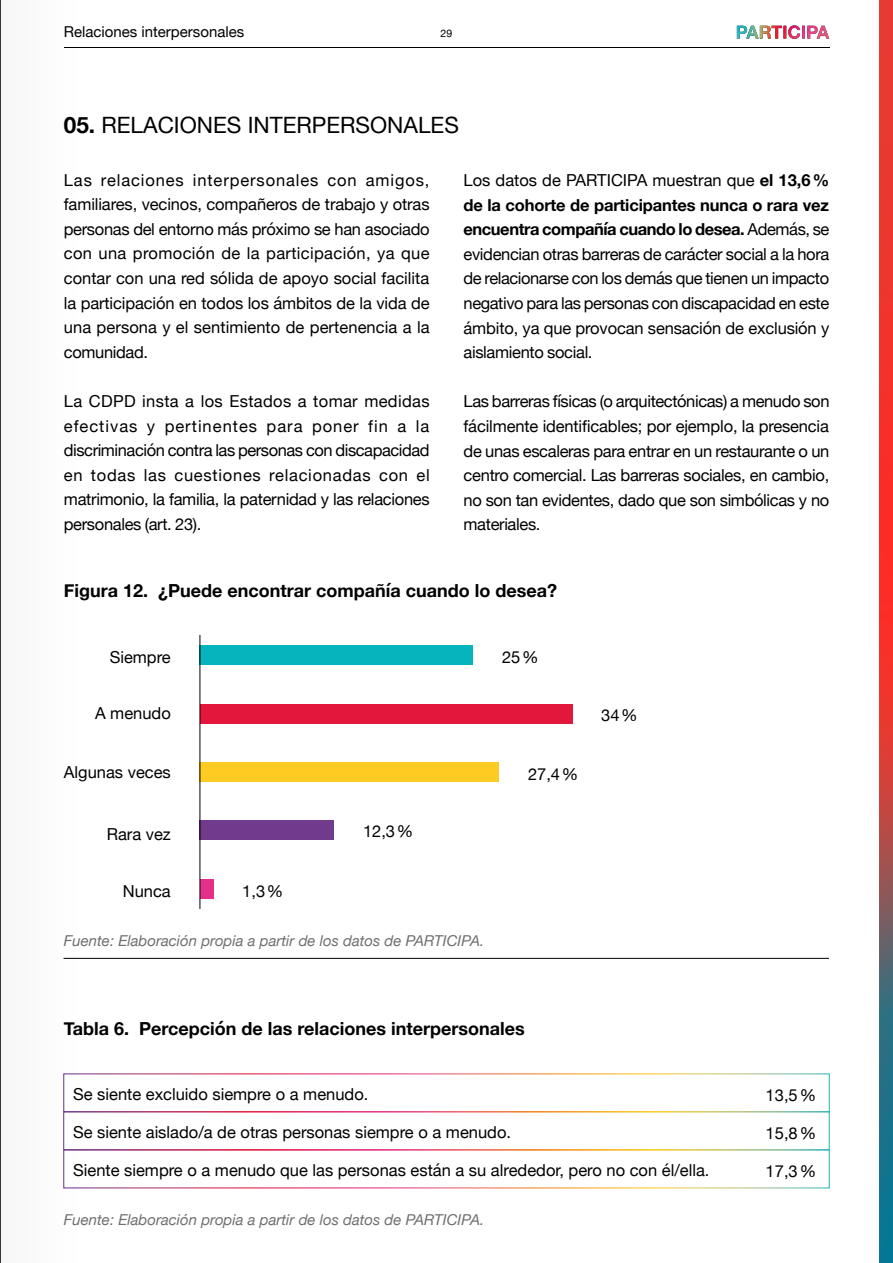
<style>
.page{position:relative;width:893px;height:1263px;background:#fff}
.page>*{position:absolute;margin:0;border:0;box-sizing:border-box;transform-origin:0 0}
.t1{font:22.5px "Helvetica Neue";color:#000}
.t2{font:700 18px "Helvetica Neue";color:#000}
.t3{font:16.5px/24.6px "Helvetica Neue";color:#000;text-align:justify}
.t4{font:italic 15px "Helvetica Neue";color:#706f6f}
.t5{font:15px "Helvetica Neue";color:#000}
.t6{font:10.5px "Helvetica Neue";color:#000}
.s1{font-weight:700}
</style>
<div class="page">
<div style="left:0;top:0;width:78px;height:1263px;background:#fbfbfb"></div>
<img style="left:737px;top:25px;width:92px;height:14px">
<hr style="left:64px;top:47px;width:765px;height:1px;background:#000">
<hr style="left:0;top:0;width:1px;height:1263px;background:#000">
<svg style="left:879px;top:0;width:14px;height:1263px;background:#b14747"></svg>
<div style="left:200px;top:645px;width:273px;height:20px;background:#05b4bd"></div>
<div style="left:200px;top:704px;width:372px;height:19px;background:#e3163c"></div>
<div style="left:200px;top:762px;width:299px;height:19px;background:#fdcb22"></div>
<div style="left:200px;top:821px;width:134px;height:19px;background:#713a8c"></div>
<div style="left:200px;top:879px;width:13px;height:19px;background:#e52f89"></div>
<hr style="left:200px;top:635px;width:1px;height:274px;background:#000">
<div style="left:63px;top:1073px;width:767px;height:39px;border:1px solid #fff"></div>
<div style="left:63px;top:1149px;width:767px;height:39px;border:1px solid #fff"></div>
<div style="left:63px;top:1111px;width:767px;height:39px;border:1px solid #fff"></div>
<hr style="left:64px;top:958px;width:765px;height:1px;background:#000">
<p class="t5" style="left:64px;top:21px;width:182px">Relaciones interpersonales</p>
<p class="t6" style="left:441px;top:26px;width:13px">29</p>
<h1 class="t1" style="left:64px;top:108px;width:397px"><span class="s1">05.</span> RELACIONES INTERPERSONALES</h1>
<p class="t3" style="left:64px;top:168px;width:367px">Las relaciones interpersonales con amigos, familiares, vecinos, compañeros de trabajo y otras personas del entorno más próximo se han asociado con una promoción de la participación, ya que contar con una red sólida de apoyo social facilita la participación en todos los ámbitos de la vida de una persona y el sentimiento de pertenencia a la comunidad.</p>
<p class="t3" style="left:64px;top:390px;width:367px">La CDPD insta a los Estados a tomar medidas efectivas y pertinentes para poner fin a la discriminación contra las personas con discapacidad en todas las cuestiones relacionadas con el matrimonio, la familia, la paternidad y las relaciones personales (art. 23).</p>
<p class="t3" style="left:464px;top:169px;width:367px">Los datos de PARTICIPA muestran que <span class="s1">el 13,6% de la cohorte de participantes nunca o rara vez encuentra compañía cuando lo desea.</span> Además, se evidencian otras barreras de carácter social a la hora de relacionarse con los demás que tienen un impacto negativo para las personas con discapacidad en este ámbito, ya que provocan sensación de exclusión y aislamiento social.</p>
<p class="t3" style="left:464px;top:390px;width:367px">Las barreras físicas (o arquitectónicas) a menudo son fácilmente identificables; por ejemplo, la presencia de unas escaleras para entrar en un restaurante o un centro comercial. Las barreras sociales, en cambio, no son tan evidentes, dado que son simbólicas y no materiales.</p>
<p class="t2" style="left:64px;top:576px;width:495px">Figura 12. ¿Puede encontrar compañía cuando lo desea?</p>
<p class="t3" style="left:110px;top:646px;width:63px">Siempre</p>
<p class="t3" style="left:502px;top:646px;width:38px">25%</p>
<p class="t3" style="left:95px;top:701px;width:77px">A menudo</p>
<p class="t3" style="left:64px;top:761px;width:108px">Algunas veces</p>
<p class="t3" style="left:107px;top:823px;width:66px">Rara vez</p>
<p class="t3" style="left:363px;top:820px;width:52px">12,3%</p>
<p class="t3" style="left:242px;top:879px;width:43px">1,3%</p>
<p class="t3" style="left:123px;top:879px;width:49px">Nunca</p>
<p class="t4" style="left:64px;top:929px;width:422px">Fuente: Elaboración propia a partir de los datos de PARTICIPA.</p>
<p class="t3" style="left:528px;top:762px;width:52px">27,4%</p>
<p class="t3" style="left:601px;top:704px;width:38px">34%</p>
<p class="t2" style="left:64px;top:1015px;width:462px">Tabla 6. Percepción de las relaciones interpersonales</p>
<p class="t3" style="left:73px;top:1083px;width:297px">Se siente excluido siempre o a menudo.</p>
<p class="t3" style="left:73px;top:1121px;width:439px">Se siente aislado/a de otras personas siempre o a menudo.</p>
<p class="t3" style="left:73px;top:1159px;width:638px">Siente siempre o a menudo que las personas están a su alrededor, pero no con él/ella.</p>
<p class="t4" style="left:64px;top:1208px;width:422px">Fuente: Elaboración propia a partir de los datos de PARTICIPA.</p>
<p class="t3" style="left:766px;top:1083px;width:52px">13,5%</p>
<p class="t3" style="left:766px;top:1121px;width:52px">15,8%</p>
<p class="t3" style="left:766px;top:1159px;width:52px">17,3%</p>
</div>
